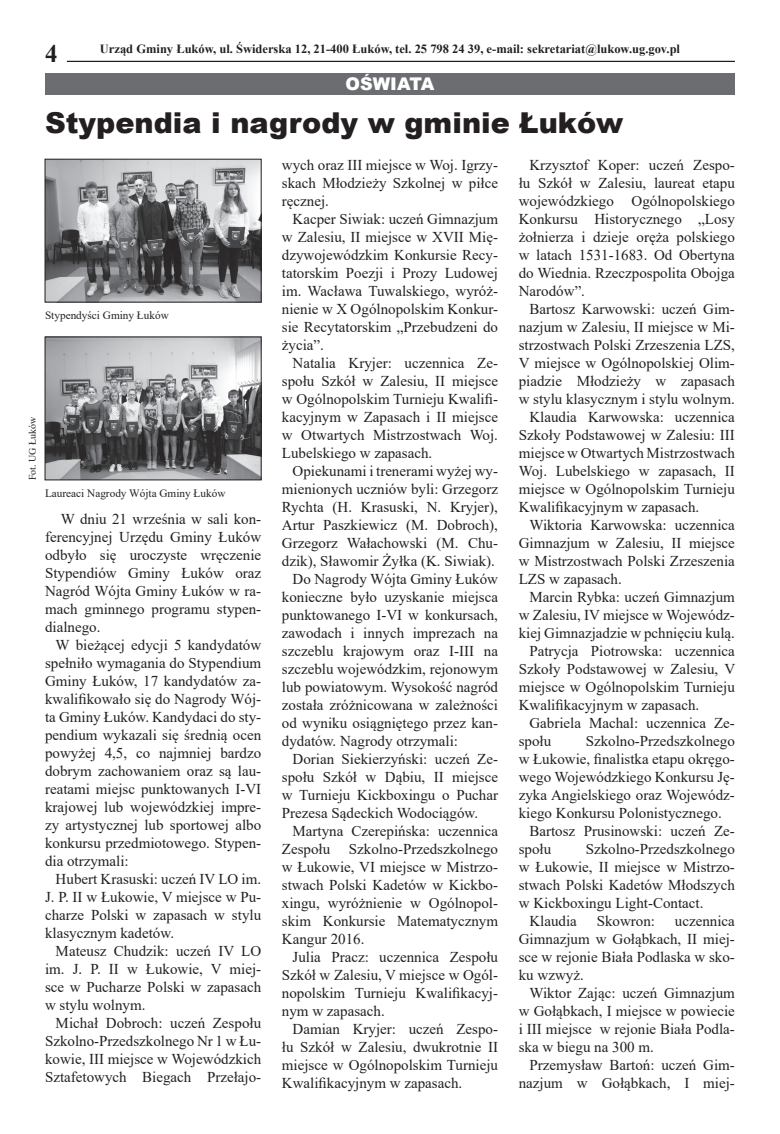
<style>
.page{position:relative;width:780px;height:1134px;background:#fff}
.page>*{position:absolute;margin:0;border:0;box-sizing:border-box;transform-origin:0 0}
.t1{font:900 28.75px "Arial";color:#231f20}
.t2{font:700 25px "Times New Roman";color:#231f20}
.t3{font:900 17.5px "Arial";color:#fff}
.t4{font:15px/18px "Times New Roman";color:#231f20;text-align:justify}
.t5{font:700 12.5px "Times New Roman";color:#231f20}
.t6{font:11.25px "Times New Roman";color:#231f20}
.t7{font:10px "Times New Roman";color:#231f20}
</style>
<div class="page">
<hr style="left:67px;top:61px;width:668px;height:1px;background:#231f20">
<div style="left:45px;top:73px;width:690px;height:21px;background:#6c6d70"></div>
<img style="left:47px;top:161px;width:212px;height:139px">
<div style="left:45px;top:159px;width:216px;height:143px;border:1px solid #231f20"></div>
<img style="left:47px;top:339px;width:212px;height:139px">
<div style="left:45px;top:337px;width:216px;height:143px;border:1px solid #231f20"></div>
<p class="t7" style="left:25px;top:480px;width:65px;rotate:-90deg">Fot. UG Łuków</p>
<p class="t2" style="left:45px;top:36px;width:14px">4</p>
<p class="t5" style="left:100px;top:40px;width:581px">Urząd Gminy Łuków, ul. Świderska 12, 21-400 Łuków, tel. 25 798 24 39, e-mail: sekretariat@lukow.ug.gov.pl</p>
<p class="t3" style="left:345px;top:71px;width:90px">OŚWIATA</p>
<p class="t1" style="left:45px;top:101px;width:580px">Stypendia i nagrody w gminie Łuków</p>
<p class="t4" style="left:282px;top:155px;width:218px">wych oraz III miejsce w Woj. Igrzy&shy;skach Młodzieży Szkolnej w piłce ręcznej.</p>
<p class="t4" style="left:282px;top:209px;width:218px;text-indent:11px">Kacper Siwiak: uczeń Gimnazjum w Zalesiu, II miejsce w XVII Mię&shy;dzywojewódzkim Konkursie Recy&shy;tatorskim Poezji i Prozy Ludowej im. Wacława Tuwalskiego, wyróż&shy;nienie w X Ogólnopolskim Konkur&shy;sie Recytatorskim „Przebudzeni do życia”.</p>
<p class="t4" style="left:282px;top:353px;width:218px;text-indent:11px">Natalia Kryjer: uczennica Ze&shy;społu Szkół w Zalesiu, II miejsce w Ogólnopolskim Turnieju Kwalifi&shy;kacyjnym w Zapasach i II miejsce w Otwartych Mistrzostwach Woj.<br>Lubelskiego w zapasach.</p>
<p class="t4" style="left:282px;top:461px;width:218px;text-indent:11px">Opiekunami i trenerami wyżej wy&shy;mienionych uczniów byli: Grzegorz Rychta (H. Krasuski, N. Kryjer), Artur Paszkiewicz (M. Dobroch), Grzegorz Wałachowski (M. Chu&shy;dzik), Sławomir Żyłka (K. Siwiak).</p>
<p class="t4" style="left:282px;top:569px;width:218px;text-indent:11px">Do Nagrody Wójta Gminy Łuków konieczne było uzyskanie miejsca punktowanego I-VI w konkursach, zawodach i innych imprezach na szczeblu krajowym oraz I-III na szczeblu wojewódzkim, rejonowym lub powiatowym. Wysokość nagród została zróżnicowana w zależności od wyniku osiągniętego przez kan&shy;dydatów. Nagrody otrzymali:</p>
<p class="t4" style="left:282px;top:749px;width:218px;text-indent:11px">Dorian Siekierzyński: uczeń Ze&shy;społu Szkół w Dąbiu, II miejsce w Turnieju Kickboxingu o Puchar Prezesa Sądeckich Wodociągów.</p>
<p class="t4" style="left:282px;top:821px;width:218px;text-indent:11px">Martyna Czerepińska: uczennica Zespołu Szkolno-Przedszkolnego w Łukowie, VI miejsce w Mistrzo&shy;stwach Polski Kadetów w Kickbo&shy;xingu, wyróżnienie w Ogólnopol&shy;skim Konkursie Matematycznym Kangur 2016.</p>
<p class="t4" style="left:282px;top:947px;width:218px;text-indent:11px">Julia Pracz: uczennica Zespołu Szkół w Zalesiu, V miejsce w Ogól&shy;nopolskim Turnieju Kwalifikacyj&shy;nym w zapasach.</p>
<p class="t4" style="left:282px;top:1019px;width:218px;text-indent:11px">Damian Kryjer: uczeń Zespo&shy;łu Szkół w Zalesiu, dwukrotnie II miejsce w Ogólnopolskim Turnieju Kwalifikacyjnym w zapasach.</p>
<p class="t4" style="left:519px;top:155px;width:218px;text-indent:11px">Krzysztof Koper: uczeń Zespo&shy;łu Szkół w Zalesiu, laureat etapu wojewódzkiego Ogólnopolskiego Konkursu Historycznego „Losy żołnierza i dzieje oręża polskiego w latach 1531-1683. Od Obertyna do Wiednia. Rzeczpospolita Obojga Narodów”.</p>
<p class="t4" style="left:519px;top:299px;width:218px;text-indent:11px">Bartosz Karwowski: uczeń Gim&shy;nazjum w Zalesiu, II miejsce w Mi&shy;strzostwach Polski Zrzeszenia LZS, V miejsce w Ogólnopolskiej Olim&shy;piadzie Młodzieży w zapasach w stylu klasycznym i stylu wolnym.</p>
<p class="t4" style="left:519px;top:407px;width:218px;text-indent:11px">Klaudia Karwowska: uczennica Szkoły Podstawowej w Zalesiu: III miejsce w Otwartych Mistrzostwach Woj. Lubelskiego w zapasach, II miejsce w Ogólnopolskim Turnieju Kwalifikacyjnym w zapasach.</p>
<p class="t4" style="left:519px;top:515px;width:218px;text-indent:11px">Wiktoria Karwowska: uczennica Gimnazjum w Zalesiu, II miejsce w Mistrzostwach Polski Zrzeszenia LZS w zapasach.</p>
<p class="t4" style="left:519px;top:587px;width:218px;text-indent:11px">Marcin Rybka: uczeń Gimnazjum w Zalesiu, IV miejsce w Wojewódz&shy;kiej Gimnazjadzie w pchnięciu kulą.</p>
<p class="t4" style="left:519px;top:641px;width:218px;text-indent:11px">Patrycja Piotrowska: uczennica Szkoły Podstawowej w Zalesiu, V miejsce w Ogólnopolskim Turnieju Kwalifikacyjnym w zapasach.</p>
<p class="t4" style="left:519px;top:713px;width:218px;text-indent:11px">Gabriela Machal: uczennica Ze&shy;społu</p>
<p class="t6" style="left:45px;top:308px;width:125px">Stypendyści Gminy Łuków</p>
<p class="t6" style="left:45px;top:485px;width:182px">Laureaci Nagrody Wójta Gminy Łuków</p>
<p class="t4" style="left:45px;top:510px;width:218px;text-indent:16px">W dniu 21 września w sali kon&shy;ferencyjnej Urzędu Gminy Łuków odbyło się uroczyste wręczenie Stypendiów Gminy Łuków oraz Nagród Wójta Gminy Łuków w ra&shy;mach gminnego programu stypen&shy;dialnego.</p>
<p class="t4" style="left:45px;top:636px;width:218px;text-indent:11px">W bieżącej edycji 5 kandydatów spełniło wymagania do Stypendium Gminy Łuków, 17 kandydatów za&shy;kwalifikowało się do Nagrody Wój&shy;ta Gminy Łuków. Kandydaci do sty&shy;pendium wykazali się średnią ocen powyżej 4,5, co najmniej bardzo dobrym zachowaniem oraz są lau&shy;reatami miejsc punktowanych I-VI krajowej lub wojewódzkiej impre&shy;zy artystycznej lub sportowej albo konkursu przedmiotowego. Stypen&shy;dia otrzymali:</p>
<p class="t4" style="left:45px;top:870px;width:218px;text-indent:11px">Hubert Krasuski: uczeń IV LO im.<br>J. P. II w Łukowie, V miejsce w Pu&shy;charze Polski w zapasach w stylu klasycznym kadetów.</p>
<p class="t4" style="left:45px;top:942px;width:218px;text-indent:11px">Mateusz Chudzik: uczeń IV LO im. J. P. II w Łukowie, V miej&shy;sce w Pucharze Polski w zapasach w stylu wolnym.</p>
<p class="t4" style="left:45px;top:1014px;width:218px;text-indent:11px">Michał Dobroch: uczeń Zespołu Szkolno-Przedszkolnego Nr 1 w Łu&shy;kowie, III miejsce w Wojewódzkich Sztafetowych Biegach Przełajo-</p>
<p class="t4" style="left:519px;top:731px;width:218px;text-indent:67px">Szkolno-Przedszkolnego w Łukowie, finalistka etapu okręgo&shy;wego Wojewódzkiego Konkursu Ję&shy;zyka Angielskiego oraz Wojewódz&shy;kiego Konkursu Polonistycznego.</p>
<p class="t4" style="left:519px;top:821px;width:218px;text-indent:11px">Bartosz Prusinowski: uczeń Ze&shy;społu</p>
<p class="t4" style="left:519px;top:839px;width:218px;text-indent:67px">Szkolno-Przedszkolnego w Łukowie, II miejsce w Mistrzo&shy;stwach Polski Kadetów Młodszych w Kickboxingu Light-Contact.</p>
<p class="t4" style="left:529px;top:911px;width:49px">Klaudia</p>
<p class="t4" style="left:596px;top:911px;width:60px">Skowron:</p>
<p class="t4" style="left:519px;top:911px;width:218px;text-indent:156px">uczennica Gimnazjum w Gołąbkach, II miej&shy;sce w rejonie Biała Podlaska w sko&shy;ku wzwyż.</p>
<p class="t4" style="left:519px;top:983px;width:218px;text-indent:11px">Wiktor Zając: uczeń Gimnazjum w Gołąbkach, I miejsce w powiecie i III miejsce w rejonie Biała Podla&shy;ska w biegu na 300 m.</p>
<p class="t4" style="left:519px;top:1055px;width:218px;text-align:right">Przemysław Bartoń: uczeń Gim&shy;nazjum w Gołąbkach, I miej-</p>
</div>
